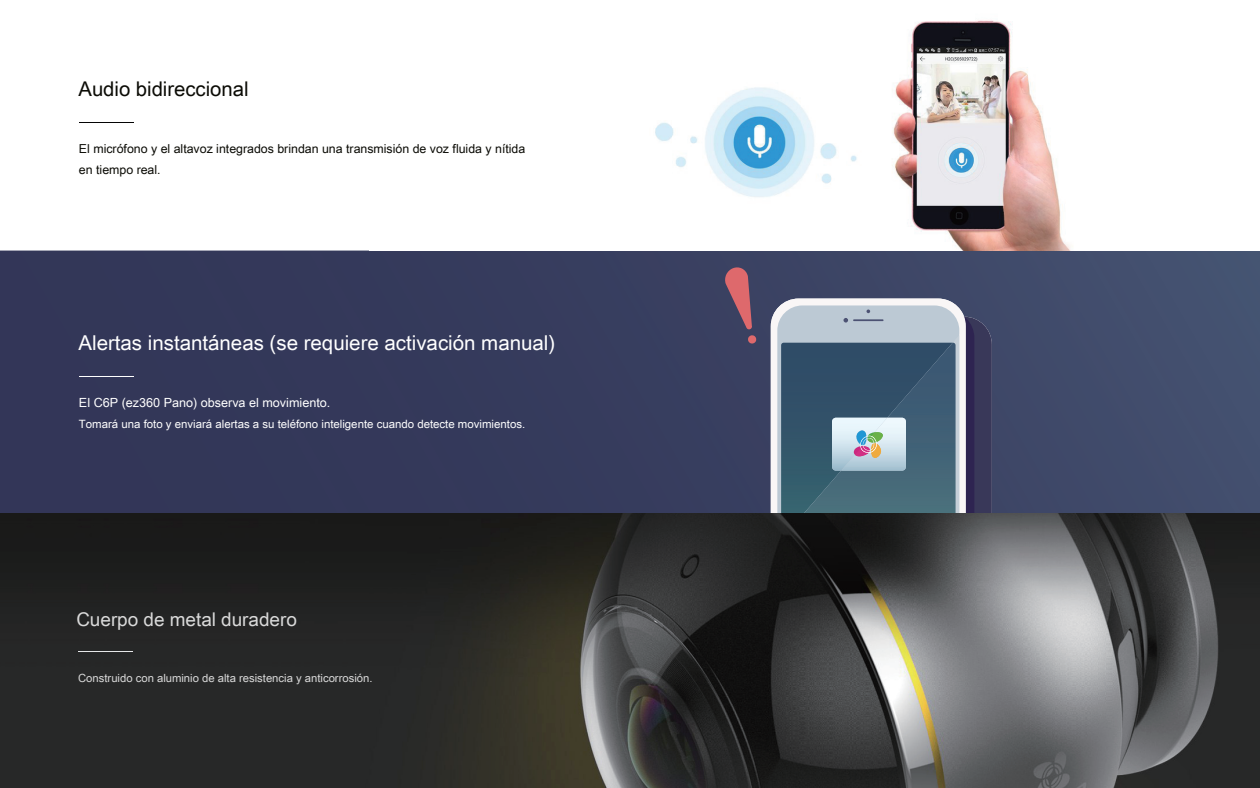
<style>
.page{position:relative;width:1260px;height:788px;background:#fff}
.page>*{position:absolute;margin:0;border:0;box-sizing:border-box;transform-origin:0 0}
.t1{font:20.47px "Arial Unicode MS";color:#fff}
.t2{font:20.3px "Arial Unicode MS";color:#0b0b05}
.t3{font:18.9px "Arial Unicode MS";color:#dadada}
.t4{font:12.6px "Arial Unicode MS";color:#fff}
.t5{font:12.34px/21px "Arial Unicode MS";color:#0b0b05}
.t6{font:11.46px "Arial Unicode MS";color:#fff}
.t7{font:11.29px "Arial Unicode MS";color:#dadada}
</style>
<div class="page">
<svg style="left:0;top:250px;width:1260px;height:264px;background:#383f60"></svg>
<div style="left:797px;top:316px;width:195px;height:325px;background:#393859;border-radius:28px"></div>
<div style="left:779px;top:310px;width:195px;height:324px;background:#2e2451;border-radius:28px"></div>
<div style="left:771px;top:298px;width:195px;height:325px;background:#f9f6f6;border-radius:28px"></div>
<div style="left:777px;top:305px;width:182px;height:330px;background:#bcc9d4;border-radius:25px"></div>
<svg style="left:781px;top:342px;width:6px;height:172px"></svg>
<svg style="left:725px;top:266px;width:32px;height:78px;background:#7b5065"></svg>
<svg style="left:867px;top:309px;width:3px;height:4px"></svg>
<hr style="left:853px;top:319px;width:31px;height:2px;background:#4c5273">
<svg style="left:844px;top:318px;width:4px;height:4px"></svg>
<svg style="left:787px;top:328px;width:178px;height:186px;background:#5c7789"></svg>
<img style="left:655px;top:20px;width:415px;height:230px">
<hr style="left:79px;top:122px;width:54px;height:1px;background:#050404">
<hr style="left:79px;top:375px;width:54px;height:1px;background:#fff">
<img style="left:0;top:514px;width:1260px;height:274px">
<hr style="left:79px;top:651px;width:54px;height:1px;background:#e6e7e9">
<h2 class="t2" style="left:78px;top:74px;width:172px">Audio bidireccional</h2>
<p class="t5" style="left:79px;top:138px;width:448px">El micrófono y el altavoz integrados brindan una transmisión de voz fluida y nítida en tiempo real.</p>
<h1 class="t1" style="left:78px;top:327px;width:478px">Alertas instantáneas (se requiere activación manual)</h1>
<p class="t4" style="left:79px;top:393px;width:253px">El C6P (ez360 Pano) observa el movimiento.</p>
<p class="t6" style="left:79px;top:416px;width:448px">Tomará una foto y enviará alertas a su teléfono inteligente cuando detecte movimientos.</p>
<h3 class="t3" style="left:76px;top:606px;width:222px">Cuerpo de metal duradero</h3>
<p class="t7" style="left:78px;top:670px;width:296px">Construido con aluminio de alta resistencia y anticorrosión.</p>
</div>
